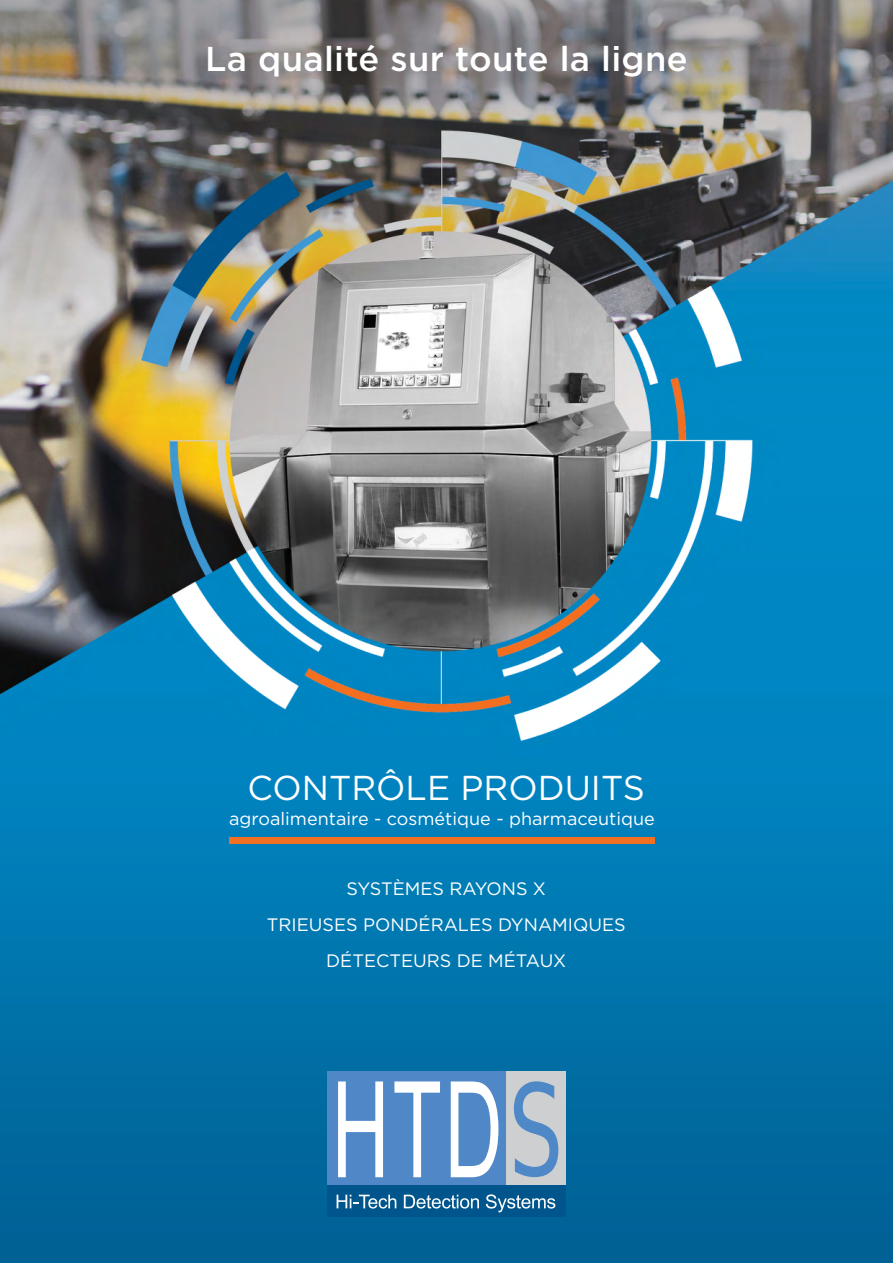
<style>
.page{position:relative;width:893px;height:1263px;background:#fff}
.page>*{position:absolute;margin:0;border:0;box-sizing:border-box;transform-origin:0 0}
.t1{font:500 34.5px "Gotham";letter-spacing:.01em;color:#fff}
.t2{font:34.5px "Gotham";color:#fff}
.t3{font:18px/36px "Gotham";color:#fff;text-align:center}
</style>
<div class="page">
<img style="left:0;top:0;width:893px;height:1263px">
<div style="left:327px;top:1071px;width:179px;height:114px;background:#5087c7"></div>
<div style="left:506px;top:1071px;width:59px;height:114px;background:#cdcfd0"></div>
<div style="left:327px;top:1185px;width:238px;height:32px;background:#00568c"></div>
<svg style="left:337px;top:1195px;width:59px;height:13px"></svg>
<svg style="left:404px;top:1195px;width:75px;height:13px"></svg>
<svg style="left:486px;top:1194px;width:69px;height:18px"></svg>
<svg style="left:338px;top:1081px;width:45px;height:96px"></svg>
<svg style="left:394px;top:1081px;width:46px;height:96px"></svg>
<svg style="left:451px;top:1081px;width:47px;height:96px"></svg>
<svg style="left:514px;top:1081px;width:44px;height:96px"></svg>
<div style="left:230px;top:837px;width:425px;height:7px;background:#f36f21"></div>
<h1 class="t1" style="left:205px;top:36px;width:484px">La qualité sur toute la ligne</h1>
<h1 class="t2" style="left:248px;top:766px;width:399px">CONTRÔLE PRODUITS</h1>
<p class="t3" style="left:229px;top:800px;width:427px">agroalimentaire - cosmétique - pharmaceutique</p>
<p class="t3" style="left:267px;top:871px;width:360px">SYSTÈMES RAYONS X<br>TRIEUSES PONDÉRALES DYNAMIQUES<br>DÉTECTEURS DE MÉTAUX</p>
</div>
